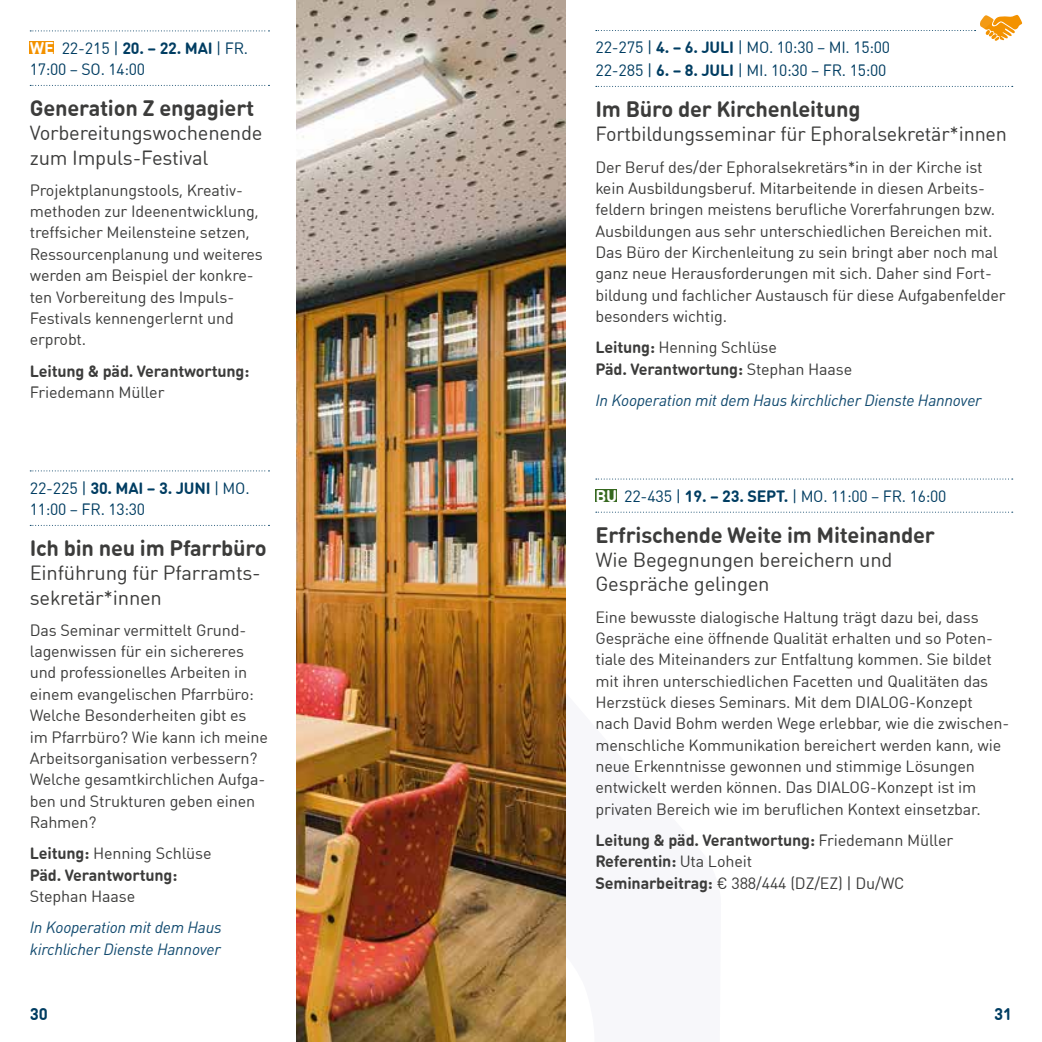
<style>
.page{position:relative;width:1042px;height:1042px;background:#fff}
.page>*{position:absolute;margin:0;border:0;box-sizing:border-box;transform-origin:0 0}
.t1{font:700 21.88px "DIN Round Offc";letter-spacing:-.01em;color:#3c3c3b}
.t2{font:20.12px/24.2px "DIN Round Offc";letter-spacing:-.01em;color:#3c3c3b}
.t3{font:700 16.62px "DIN Round Offc";color:#003d62}
.t4{font:16.1px/21.3px "DIN Round Offc";letter-spacing:-.01em;color:#3c3c3b}
.t5{font:700 16.1px/21.3px "DIN Round Offc";letter-spacing:-.01em;color:#3c3c3b}
.t6{font:16.1px/21.3px "DIN Round Offc";letter-spacing:-.015em;color:#003d62}
.t7{font:italic 16.1px/21.3px "DINOT";letter-spacing:-.015em;color:#114a6f}
.s1{font-weight:700;font-size:16.62px;color:#fff}
.s2{font-weight:700}
.s3{font-weight:400}
</style>
<div class="page">
<svg style="left:29px;top:30px;width:240px;height:56px"></svg>
<svg style="left:30px;top:470px;width:239px;height:1px"></svg>
<svg style="left:30px;top:525px;width:239px;height:1px"></svg>
<div style="left:30px;top:41px;width:24px;height:13px;background:#f39200"></div>
<svg style="left:596px;top:14px;width:426px;height:73px"></svg>
<svg style="left:596px;top:478px;width:417px;height:1px"></svg>
<svg style="left:596px;top:512px;width:417px;height:1px"></svg>
<div style="left:595px;top:489px;width:22px;height:13px;background:#35671e"></div>
<img style="left:296px;top:0;width:270px;height:1042px">
<p class="t6" style="left:30px;top:37px;width:220px"><span class="s1">WE</span> 22-215 | <span class="s2">20. – 22. MAI</span> | FR.<br>17:00 – SO. 14:00</p>
<h1 class="t1" style="left:30px;top:94px;width:226px">Generation Z engagiert</h1>
<p class="t2" style="left:30px;top:121px;width:234px">Vorbereitungswochenende zum Impuls-Festival</p>
<p class="t4" style="left:30px;top:179px;width:235px">Projektplanungstools, Kreativ&shy;methoden zur Ideenentwicklung, treffsicher Meilensteine setzen,<br>Ressourcenplanung und weiteres werden am Beispiel der konkre&shy;ten Vorbereitung des Impuls-<br>Festivals kennengerlernt und erprobt.</p>
<p class="t5" style="left:30px;top:360px;width:221px">Leitung &amp; päd. Verantwortung:</p>
<p class="t4" style="left:30px;top:381px;width:136px">Friedemann Müller</p>
<p class="t6" style="left:30px;top:477px;width:221px">22-225 | <span class="s2">30. MAI – 3. JUNI</span> | MO.<br>11:00 – FR. 13:30</p>
<h1 class="t1" style="left:30px;top:534px;width:238px">Ich bin neu im Pfarrbüro</h1>
<p class="t2" style="left:30px;top:561px;width:233px">Einführung für Pfarramts&shy;sekretär*innen</p>
<p class="t4" style="left:30px;top:619px;width:240px">Das Seminar vermittelt Grund&shy;lagenwissen für ein sichereres und professionelles Arbeiten in einem evangelischen Pfarrbüro:<br>Welche Besonderheiten gibt es im Pfarrbüro? Wie kann ich meine<br>Arbeitsorganisation verbessern?<br>Welche gesamtkirchlichen Aufga&shy;ben und Strukturen geben einen<br>Rahmen?</p>
<p class="t5" style="left:30px;top:842px;width:183px">Leitung: <span class="s3">Henning Schlüse<br></span>Päd. Verantwortung:</p>
<p class="t4" style="left:30px;top:885px;width:107px">Stephan Haase</p>
<p class="t7" style="left:30px;top:916px;width:193px">In Kooperation mit dem Haus kirchlicher Dienste Hannover</p>
<p class="t6" style="left:595px;top:36px;width:296px;line-height:22.8px">22-275 | <span class="s2">4. – 6. JULI</span> | MO. 10:30 – MI. 15:00<br>22-285 | <span class="s2">6. – 8. JULI</span> | MI. 10:30 – FR. 15:00</p>
<h1 class="t1" style="left:595px;top:95px;width:267px">Im Büro der Kirchenleitung</h1>
<p class="t2" style="left:595px;top:122px;width:413px">Fortbildungsseminar für Ephoralsekretär*innen</p>
<p class="t4" style="left:595px;top:156px;width:411px">Der Beruf des/der Ephoralsekretärs*in in der Kirche ist kein Ausbildungsberuf. Mitarbeitende in diesen Arbeits&shy;feldern bringen meistens berufliche Vorerfahrungen bzw.<br>Ausbildungen aus sehr unterschiedlichen Bereichen mit.<br>Das Büro der Kirchenleitung zu sein bringt aber noch mal ganz neue Herausforderungen mit sich. Daher sind Fort&shy;bildung und fachlicher Austausch für diese Aufgabenfelder besonders wichtig.</p>
<p class="t5" style="left:595px;top:337px;width:258px">Leitung: <span class="s3">Henning Schlüse<br></span>Päd. Verantwortung: <span class="s3">Stephan Haase</span></p>
<p class="t7" style="left:595px;top:389px;width:388px">In Kooperation mit dem Haus kirchlicher Dienste Hannover</p>
<p class="t6" style="left:595px;top:485px;width:352px"><span class="s1">BU</span> 22-435 | <span class="s2">19. – 23. SEPT.</span> | MO. 11:00 – FR. 16:00</p>
<h1 class="t1" style="left:595px;top:521px;width:341px">Erfrischende Weite im Miteinander</h1>
<p class="t2" style="left:595px;top:547px;width:299px">Wie Begegnungen bereichern und<br>Gespräche gelingen</p>
<p class="t4" style="left:595px;top:606px;width:415px">Eine bewusste dialogische Haltung trägt dazu bei, dass Gespräche eine öffnende Qualität erhalten und so Poten&shy;tiale des Miteinanders zur Entfaltung kommen. Sie bildet mit ihren unterschiedlichen Facetten und Qualitäten das Herzstück dieses Seminars. Mit dem DIALOG-Konzept nach David Bohm werden Wege erlebbar, wie die zwischen&shy;menschliche Kommunikation bereichert werden kann, wie neue Erkenntnisse gewonnen und stimmige Lösungen entwickelt werden können. Das DIALOG-Konzept ist im privaten Bereich wie im beruflichen Kontext einsetzbar.</p>
<p class="t5" style="left:595px;top:829px;width:359px">Leitung &amp; päd. Verantwortung: <span class="s3">Friedemann Müller<br></span>Referentin: <span class="s3">Uta Loheit<br></span>Seminarbeitrag: <span class="s3">€ 388/444 (DZ/EZ) | Du/WC</span></p>
<p class="t3" style="left:30px;top:1003px;width:20px">30</p>
<p class="t3" style="left:994px;top:1003px;width:20px">31</p>
</div>
